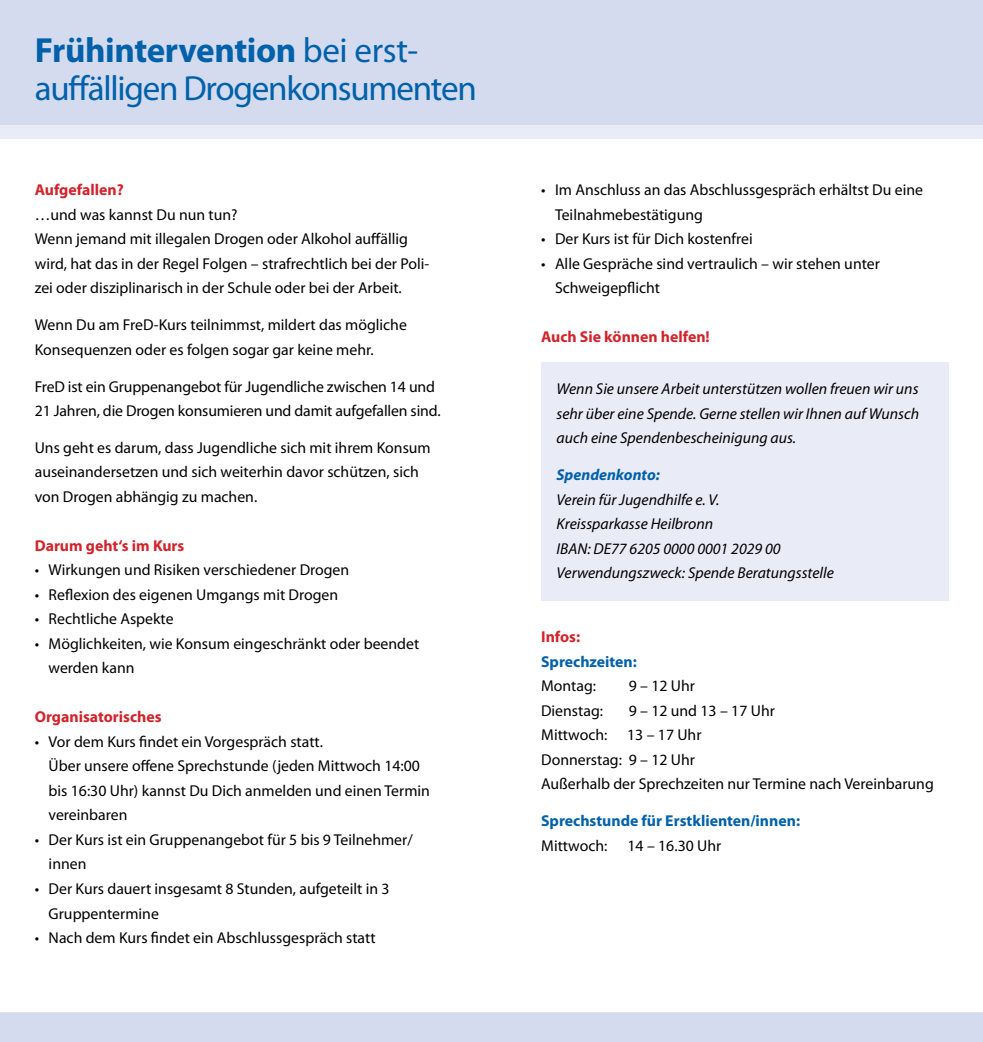
<style>
.page{position:relative;width:983px;height:1042px;background:#fff}
.page>*{position:absolute;margin:0;border:0;box-sizing:border-box;transform-origin:0 0}
.t1{font:35px/38.5px "Myriad Pro";letter-spacing:-.035em;color:#0061ab}
.t2{font:15.75px/24.5px "Myriad Pro";color:#000}
.t3{font:italic 15.75px/24.5px "Myriad Pro";color:#000;text-align:justify}
.t4{font:700 15.75px "Myriad Pro";color:#d2232a}
.t5{font:700 15.75px "Myriad Pro";color:#0061ab}
.t6{font:italic 700 15.75px "Myriad Pro";color:#0061ab}
.s1{font-weight:700}
</style>
<div class="page">
<div style="left:0;top:1012px;width:982px;height:30px;background:#d4dbee"></div>
<div style="left:0;top:124px;width:982px;height:15px;background:#e9ecf6"></div>
<div style="left:0;top:0;width:982px;height:124px;background:#d4dbee"></div>
<div style="left:541px;top:362px;width:406px;height:239px;background:#e9ecf6"></div>
<h1 class="t1" style="left:35px;top:30px;width:443px"><span class="s1">Frühintervention</span> bei erst&shy;auffälligen Drogenkonsumenten</h1>
<p class="t4" style="left:35px;top:180px;width:90px">Aufgefallen?</p>
<p class="t2" style="left:35px;top:202px;width:396px">…und was kannst Du nun tun?<br>Wenn jemand mit illegalen Drogen oder Alkohol auffällig wird, hat das in der Regel Folgen – strafrechtlich bei der Poli&shy;zei oder disziplinarisch in der Schule oder bei der Arbeit.</p>
<p class="t2" style="left:35px;top:312px;width:373px">Wenn Du am FreD-Kurs teilnimmst, mildert das mögliche<br>Konsequenzen oder es folgen sogar gar keine mehr.</p>
<p class="t2" style="left:35px;top:374px;width:407px">FreD ist ein Gruppenangebot für Jugendliche zwischen 14 und<br>21 Jahren, die Drogen konsumieren und damit aufgefallen sind.</p>
<p class="t2" style="left:35px;top:435px;width:397px">Uns geht es darum, dass Jugendliche sich mit ihrem Konsum auseinandersetzen und sich weiterhin davor schützen, sich von Drogen abhängig zu machen.</p>
<p class="t4" style="left:35px;top:535px;width:151px">Darum geht‘s im Kurs</p>
<p class="t2" style="left:35px;top:557px;width:316px">• Wirkungen und Risiken verschiedener Drogen</p>
<p class="t2" style="left:35px;top:582px;width:305px">• Reflexion des eigenen Umgangs mit Drogen</p>
<p class="t2" style="left:35px;top:606px;width:140px">• Rechtliche Aspekte</p>
<p class="t2" style="left:49px;top:631px;width:372px;text-indent:-14px">• Möglichkeiten, wie Konsum eingeschränkt oder beendet werden kann</p>
<p class="t4" style="left:35px;top:707px;width:128px">Organisatorisches</p>
<p class="t2" style="left:49px;top:729px;width:383px;text-indent:-14px">• Vor dem Kurs findet ein Vorgespräch statt.<br>Über unsere offene Sprechstunde (jeden Mittwoch 14:00 bis 16:30 Uhr) kannst Du Dich anmelden und einen Termin vereinbaren</p>
<p class="t2" style="left:49px;top:827px;width:365px;text-indent:-14px">• Der Kurs ist ein Gruppenangebot für 5 bis 9 Teilnehmer/ innen</p>
<p class="t2" style="left:49px;top:876px;width:342px;text-indent:-14px">• Der Kurs dauert insgesamt 8 Stunden, aufgeteilt in 3<br>Gruppentermine</p>
<p class="t2" style="left:35px;top:925px;width:342px">• Nach dem Kurs findet ein Abschlussgespräch statt</p>
<p class="t2" style="left:555px;top:178px;width:369px;text-indent:-14px">• Im Anschluss an das Abschlussgespräch erhältst Du eine<br>Teilnahmebestätigung</p>
<p class="t2" style="left:541px;top:227px;width:213px">• Der Kurs ist für Dich kostenfrei</p>
<p class="t2" style="left:555px;top:251px;width:326px;text-indent:-14px">• Alle Gespräche sind vertraulich – wir stehen unter<br>Schweigepflicht</p>
<p class="t4" style="left:541px;top:327px;width:170px">Auch Sie können helfen!</p>
<p class="t3" style="left:556px;top:376px;width:364px">Wenn Sie unsere Arbeit unterstützen wollen freuen wir uns sehr über eine Spende. Gerne stellen wir Ihnen auf Wunsch auch eine Spendenbescheinigung aus.</p>
<p class="t6" style="left:556px;top:464px;width:105px">Spendenkonto:</p>
<p class="t3" style="left:556px;top:487px;width:279px;text-align:left">Verein für Jugendhilfe e. V.<br>Kreissparkasse Heilbronn<br>IBAN: DE77 6205 0000 0001 2029 00<br>Verwendungszweck: Spende Beratungsstelle</p>
<p class="t4" style="left:541px;top:627px;width:40px">Infos:</p>
<p class="t5" style="left:541px;top:651px;width:97px">Sprechzeiten:</p>
<p class="t2" style="left:541px;top:673px;width:56px">Montag:</p>
<p class="t2" style="left:628px;top:673px;width:68px">9–12Uhr</p>
<p class="t2" style="left:541px;top:698px;width:63px">Dienstag:</p>
<p class="t2" style="left:628px;top:698px;width:148px">9–12und13–17Uhr</p>
<p class="t2" style="left:541px;top:722px;width:68px">Mittwoch:</p>
<p class="t2" style="left:541px;top:722px;width:394px;text-indent:86px">13 – 17 Uhr<br>Donnerstag: 9 – 12 Uhr<br>Außerhalb der Sprechzeiten nur Termine nach Vereinbarung</p>
<p class="t5" style="left:541px;top:810px;width:260px">Sprechstunde für Erstklienten/innen:</p>
<p class="t2" style="left:541px;top:833px;width:68px">Mittwoch:</p>
<p class="t2" style="left:627px;top:833px;width:95px">14 – 16.30 Uhr</p>
</div>
